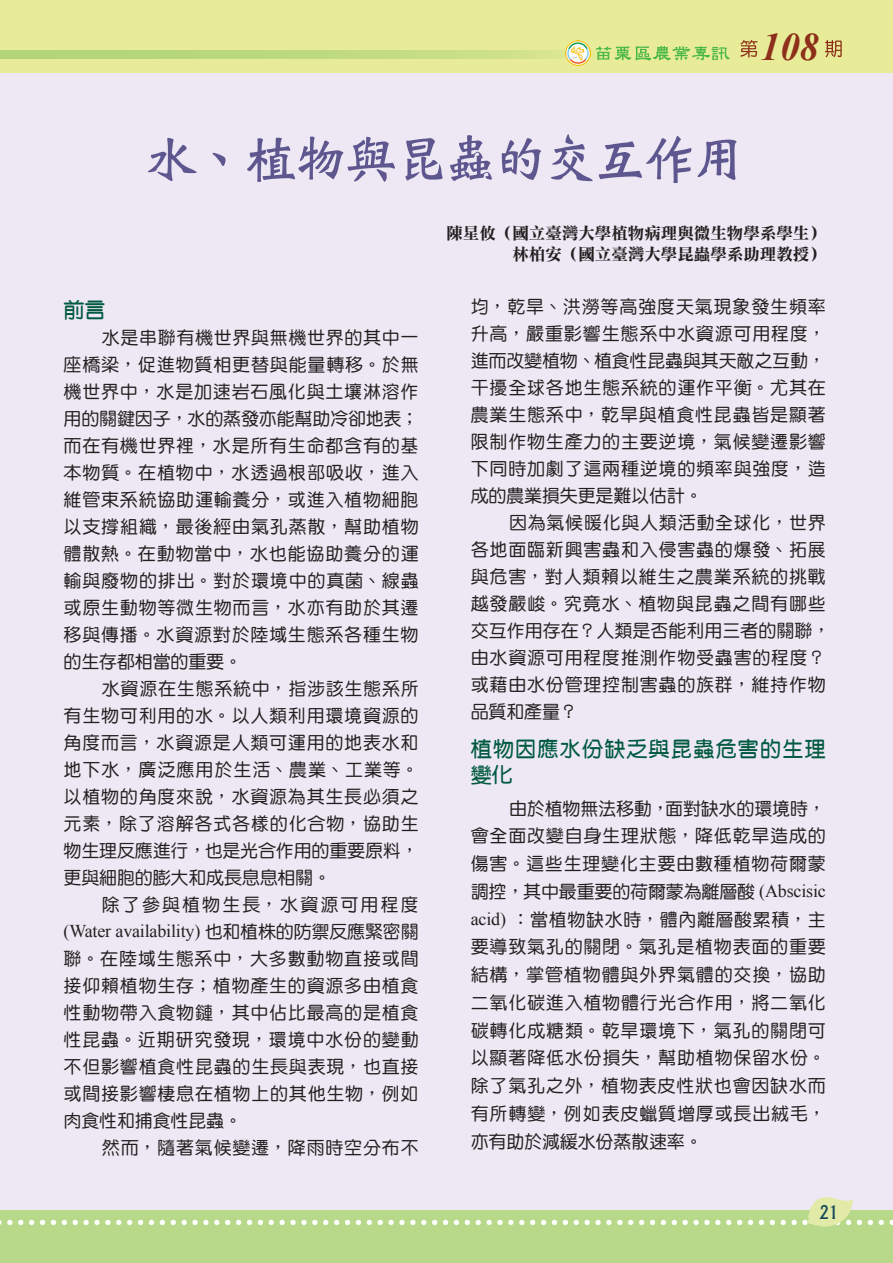
<style>
.page{position:relative;width:893px;height:1263px;background:#fff}
.page>*{position:absolute;margin:0;border:0;box-sizing:border-box;transform-origin:0 0}
.t1{font:54px "DF Wei Bei Md HK BF";letter-spacing:-.075em;color:#5e578f}
.t2{font:italic 700 39px "Times New Roman";color:#8d2f1a}
.t3{font:21px/26.2px "DF Yuan Bd HK BF";letter-spacing:.06em;color:#005940}
.內文{font:18px/27px "DF Yuan Md HK BF";letter-spacing:.045em;color:#231f20;text-align:justify}
.t4{font:500 18px "Albertus";color:#174859;scale:.9 1}
.t5{font:16.5px "DF Li Song Bd WIN BF";color:#231f20}
.s1{font-family:"Times New Roman"}
</style>
<div class="page">
<div style="left:0;top:52px;width:893px;height:1159px;background:#ede8f3"></div>
<div style="left:0;top:1210px;width:893px;height:53px;background:#b8d989"></div>
<div style="left:0;top:0;width:893px;height:72px;background:#e8ec99"></div>
<svg style="left:0;top:50px;width:566px;height:8px;background:#beda7f"></svg>
<svg style="left:596px;top:46px;width:134px;height:15px"></svg>
<svg style="left:740px;top:40px;width:18px;height:18px"></svg>
<svg style="left:825px;top:40px;width:17px;height:17px"></svg>
<img style="left:566px;top:40px;width:25px;height:25px">
<svg style="left:0;top:1197px;width:893px;height:30px"></svg>
<h2 class="t2" style="left:761px;top:19px;width:60px">108</h2>
<p class="t1" style="left:144px;top:131px;width:605px">水、植物與昆蟲的交互作用</p>
<p class="t3" style="left:64px;top:297px;width:44px">前言</p>
<p class="內文" style="left:64px;top:324px;width:357px;text-indent:38px">水是串聯有機世界與無機世界的其中一座橋梁，促進物質相更替與能量轉移。於無機世界中，水是加速岩石風化與土壤淋溶作用的關鍵因子，水的蒸發亦能幫助冷卻地表；而在有機世界裡，水是所有生命都含有的基本物質。在植物中，水透過根部吸收，進入維管束系統協助運輸養分，或進入植物細胞以支撐組織，最後經由氣孔蒸散，幫助植物體散熱。在動物當中，水也能協助養分的運輸與廢物的排出。對於環境中的真菌、線蟲或原生動物等微生物而言，水亦有助於其遷移與傳播。水資源對於陸域生態系各種生物的生存都相當的重要。</p>
<p class="內文" style="left:64px;top:675px;width:357px;text-indent:38px">水資源在生態系統中，指涉該生態系所有生物可利用的水。以人類利用環境資源的角度而言，水資源是人類可運用的地表水和地下水，廣泛應用於生活、農業、工業等。以植物的角度來說，水資源為其生長必須之元素，除了溶解各式各樣的化合物，協助生物生理反應進行，也是光合作用的重要原料，更與細胞的膨大和成長息息相關。</p>
<p class="內文" style="left:64px;top:891px;width:357px;text-indent:38px">除了參與植物生長，水資源可用程度<span class="s1">(Water availability)</span> 也和植株的防禦反應緊密關聯。在陸域生態系中，大多數動物直接或間接仰賴植物生存；植物產生的資源多由植食性動物帶入食物鏈，其中佔比最高的是植食性昆蟲。近期研究發現，環境中水份的變動不但影響植食性昆蟲的生長與表現，也直接或間接影響棲息在植物上的其他生物，例如肉食性和捕食性昆蟲。</p>
<p class="內文" style="left:102px;top:1134px;width:318px">然而，隨著氣候變遷，降雨時空分布不</p>
<p class="t5" style="left:446px;top:225px;width:381px">陳星攸（國立臺灣大學植物病理與微生物學系學生）</p>
<p class="t5" style="left:512px;top:246px;width:315px">林柏安（國立臺灣大學昆蟲學系助理教授）</p>
<p class="內文" style="left:471px;top:293px;width:357px">均，乾旱、洪澇等高強度天氣現象發生頻率升高，嚴重影響生態系中水資源可用程度，進而改變植物、植食性昆蟲與其天敵之互動，干擾全球各地生態系統的運作平衡。尤其在農業生態系中，乾旱與植食性昆蟲皆是顯著限制作物生產力的主要逆境，氣候變遷影響下同時加劇了這兩種逆境的頻率與強度，造成的農業損失更是難以估計。</p>
<p class="內文" style="left:471px;top:509px;width:361px;text-align:left;text-indent:38px">因為氣候暖化與人類活動全球化，世界各地面臨新興害蟲和入侵害蟲的爆發、拓展與危害，對人類賴以維生之農業系統的挑戰越發嚴峻。究竟水、植物與昆蟲之間有哪些交互作用存在？人類是否能利用三者的關聯，由水資源可用程度推測作物受蟲害的程度？或藉由水份管理控制害蟲的族群，維持作物品質和產量？</p>
<p class="t3" style="left:471px;top:736px;width:356px">植物因應水份缺乏與昆蟲危害的生理變化</p>
<p class="內文" style="left:471px;top:794px;width:357px;line-height:27.8px;text-indent:38px">由於植物無法移動，面對缺水的環境時，會全面改變自身生理狀態，降低乾旱造成的傷害。這些生理變化主要由數種植物荷爾蒙調控，其中最重要的荷爾蒙為離層酸 <span class="s1">(Abscisic acid)</span> ：當植物缺水時，體內離層酸累積，主要導致氣孔的關閉。氣孔是植物表面的重要結構，掌管植物體與外界氣體的交換，協助二氧化碳進入植物體行光合作用，將二氧化碳轉化成糖類。乾旱環境下，氣孔的關閉可以顯著降低水份損失，幫助植物保留水份。除了氣孔之外，植物表皮性狀也會因缺水而有所轉變，例如表皮蠟質增厚或長出絨毛，亦有助於減緩水份蒸散速率。</p>
<p class="t4" style="left:819px;top:1201px;width:23px">21</p>
</div>
